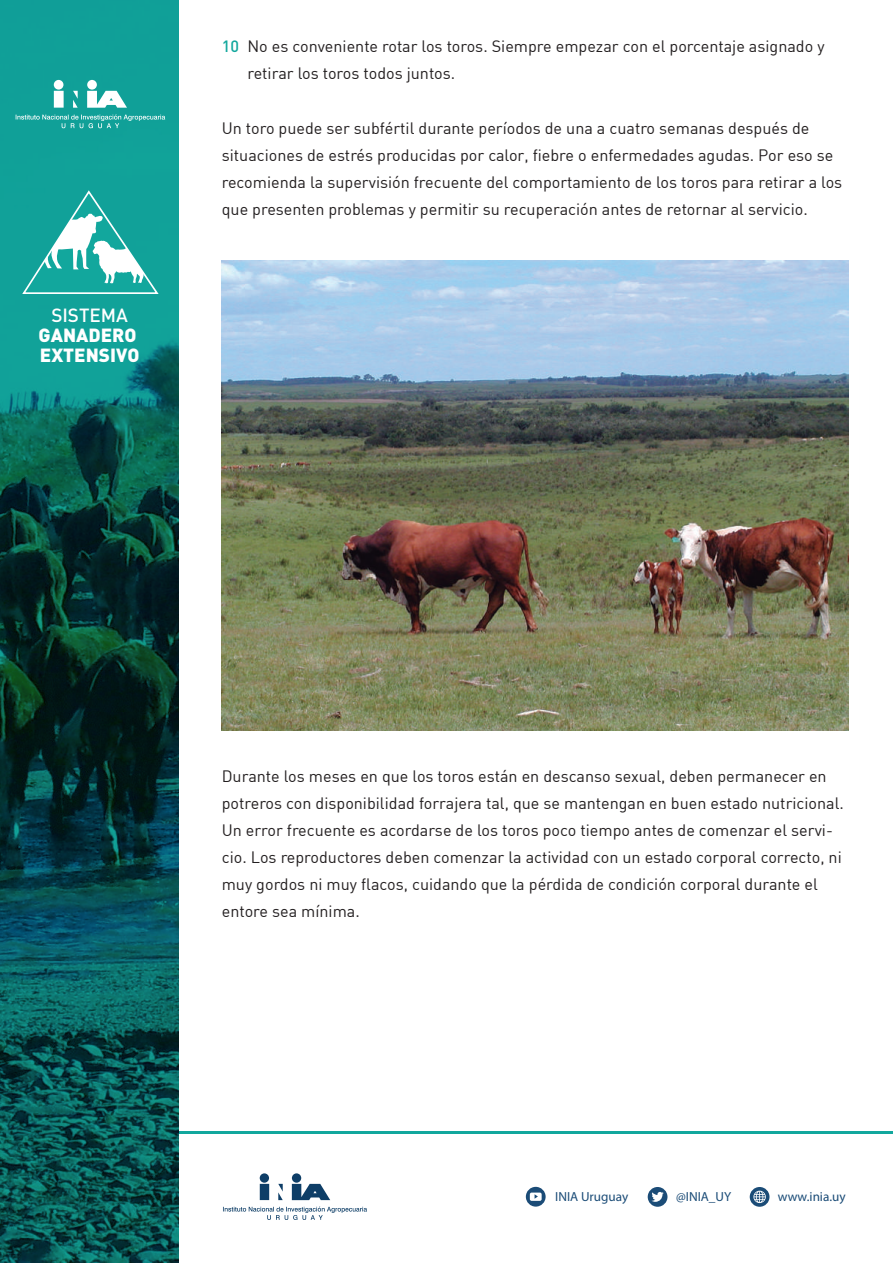
<style>
.page{position:relative;width:893px;height:1263px;background:#fff}
.page>*{position:absolute;margin:0;border:0;box-sizing:border-box;transform-origin:0 0}
.t1{font:900 18.75px/20.1px "DIN";color:#fff}
.t2{font:500 18.75px "DIN";color:#fff}
.t3{font:16.2px/27px "DIN Regular Alternate";color:#231f20}
.t4{font:500 16.2px "DIN";color:#12a79d}
.t5{font:13.2px "Myriad Pro";color:#1b4c77}
</style>
<div class="page">
<svg style="left:0;top:0;width:179px;height:1263px;background:#095a57"></svg>
<svg style="left:21px;top:189px;width:139px;height:106px"></svg>
<hr style="left:179px;top:1131px;width:714px;height:2px;background:#12a79d">
<svg style="left:260px;top:1173px;width:70px;height:27px"></svg>
<svg style="left:223px;top:1206px;width:144px;height:14px"></svg>
<div style="left:526px;top:1187px;width:20px;height:19px;background:#1b4c77;border-radius:50%"></div>
<svg style="left:530px;top:1192px;width:12px;height:9px"></svg>
<div style="left:648px;top:1187px;width:19px;height:20px;background:#1b4c77;border-radius:50%"></div>
<div style="left:750px;top:1187px;width:19px;height:20px;background:#1b4c77;border-radius:50%"></div>
<svg style="left:651px;top:1192px;width:13px;height:10px"></svg>
<svg style="left:753px;top:1191px;width:13px;height:12px"></svg>
<svg style="left:54px;top:80px;width:73px;height:28px"></svg>
<svg style="left:16px;top:114px;width:149px;height:14px;background:#35aea7"></svg>
<img style="left:222px;top:260px;width:626px;height:470px">
<p class="t2" style="left:51px;top:303px;width:78px">SISTEMA</p>
<p class="t1" style="left:39px;top:324px;width:102px">GANADERO<br>EXTENSIVO</p>
<p class="t4" style="left:222px;top:35px;width:19px">10</p>
<p class="t3" style="left:247px;top:32px;width:579px">No es conveniente rotar los toros. Siempre empezar con el porcentaje asignado y retirar los toros todos juntos.</p>
<p class="t3" style="left:222px;top:115px;width:622px">Un toro puede ser subfértil durante períodos de una a cuatro semanas después de situaciones de estrés producidas por calor, fiebre o enfermedades agudas. Por eso se recomienda la supervisión frecuente del comportamiento de los toros para retirar a los que presenten problemas y permitir su recuperación antes de retornar al servicio.</p>
<p class="t3" style="left:222px;top:763px;width:624px">Durante los meses en que los toros están en descanso sexual, deben permanecer en potreros con disponibilidad forrajera tal, que se mantengan en buen estado nutricional.<br>Un error frecuente es acordarse de los toros poco tiempo antes de comenzar el servi&shy;cio. Los reproductores deben comenzar la actividad con un estado corporal correcto, ni muy gordos ni muy flacos, cuidando que la pérdida de condición corporal durante el entore sea mínima.</p>
<p class="t5" style="left:555px;top:1189px;width:75px">INIA Uruguay</p>
<p class="t5" style="left:676px;top:1189px;width:57px">@INIA_UY</p>
<p class="t5" style="left:778px;top:1189px;width:69px">www.inia.uy</p>
</div>
